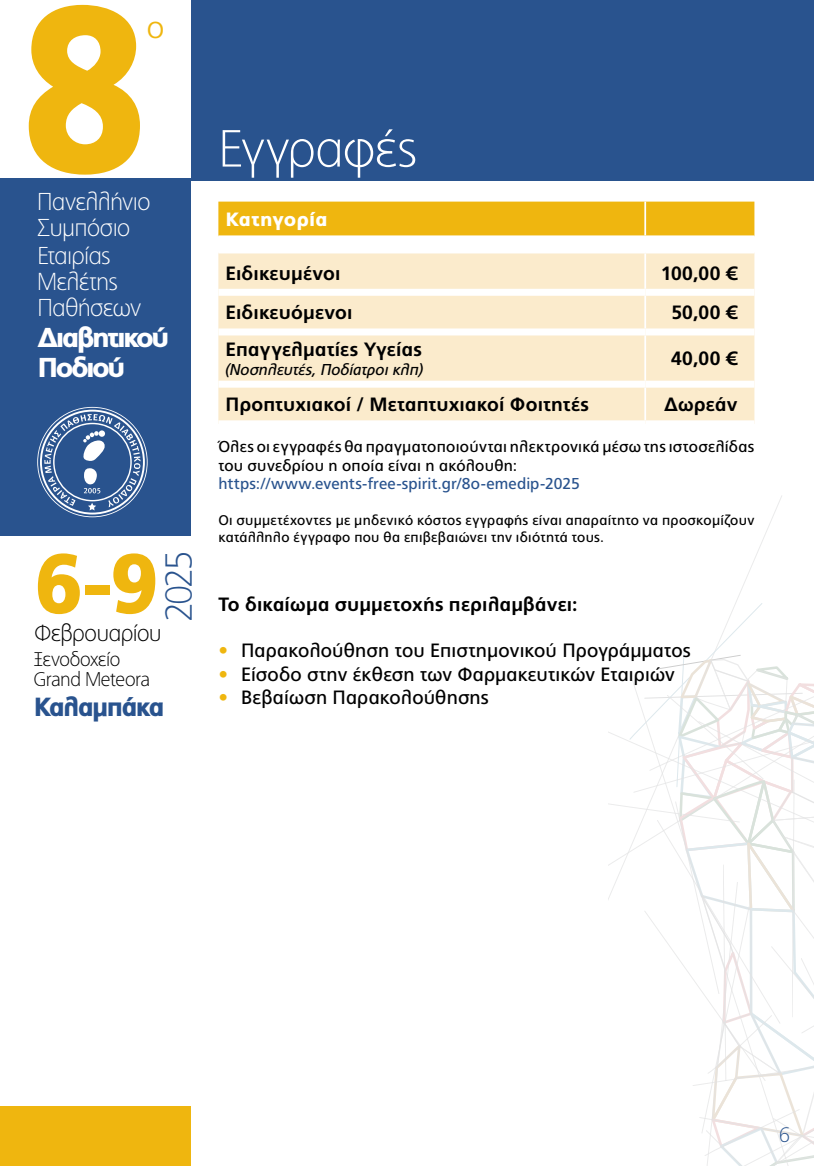
<style>
.page{position:relative;width:814px;height:1166px;background:#fff}
.page>*{position:absolute;margin:0;border:0;box-sizing:border-box;transform-origin:0 0}
.t1{font:900 235.03px "PF Catalog";color:#efb60f;scale:.92 1}
.t2{font:900 84px "PF Catalog";color:#efb60f}
.t3{font:100 52.5px "PF Catalog";letter-spacing:-.02em;color:#fff}
.t4{font:100 37.62px "PF Catalog";color:#29538e}
.t5{font:300 31.5px "PF Catalog";color:#efb60f}
.t6{font:900 27.3px/30.1px "PF Catalog";letter-spacing:-.1em;color:#fff}
.t7{font:900 26.25px "PF Catalog";letter-spacing:-.07em;color:#29538e;scale:.95 1}
.t8{font:100 24.5px/25.7px "PF Catalog";letter-spacing:-.025em;color:#fff}
.t9{font:100 23.45px "PF Catalog";letter-spacing:-.03em;color:#000}
.t10{font:100 21px "PF Catalog";color:#29538e}
.t11{font:100 19.78px/19.8px "PF Catalog";letter-spacing:-.015em;color:#000}
.t12{font:700 19.25px "PF Catalog";letter-spacing:.01em;color:#000}
.t13{font:19.25px "PF Catalog";letter-spacing:.005em;color:#000}
.t14{font:900 19.25px "PF Catalog";letter-spacing:.005em;color:#fff}
.t15{font:15.75px/18.9px "PF Catalog";letter-spacing:.02em;color:#000}
.t16{font:15.75px "PF Catalog";letter-spacing:.005em;color:#29538e}
.t17{font:italic 15.75px "PF Catalog";color:#000}
.t18{font:14px/16.8px "PF Catalog";letter-spacing:.02em;color:#000}
.s1{color:#efb60f}
</style>
<div class="page">
<svg style="left:608px;top:603px;width:206px;height:563px"></svg>
<div style="left:0;top:179px;width:191px;height:357px;background:#29538e"></div>
<div style="left:0;top:1106px;width:191px;height:60px;background:#efb60f"></div>
<div style="left:191px;top:0;width:623px;height:181px;background:#29538e"></div>
<svg style="left:37px;top:407px;width:111px;height:110px"></svg>
<div style="left:218px;top:253px;width:536px;height:167px;background:#fbebcc"></div>
<svg style="left:218px;top:202px;width:536px;height:35px;background:#efb91a"></svg>
<hr style="left:644px;top:253px;width:2px;height:36px;background:#fff">
<hr style="left:644px;top:296px;width:2px;height:32px;background:#fff">
<hr style="left:644px;top:335px;width:2px;height:46px;background:#fff">
<hr style="left:644px;top:388px;width:2px;height:32px;background:#fff">
<div style="left:218px;top:289px;width:427px;height:7px;background:#fff"></div>
<div style="left:645px;top:289px;width:109px;height:7px;background:#fff"></div>
<div style="left:218px;top:328px;width:427px;height:7px;background:#fff"></div>
<div style="left:645px;top:328px;width:109px;height:7px;background:#fff"></div>
<div style="left:218px;top:381px;width:427px;height:7px;background:#fff"></div>
<div style="left:645px;top:381px;width:109px;height:7px;background:#fff"></div>
<h1 class="t1" style="left:20px;top:-48px;width:141px">8</h1>
<h3 class="t5" style="left:147px;top:10px;width:19px">o</h3>
<p class="t8" style="left:37px;top:190px;width:115px">Πανελλήνιο<br>Συμπόσιο</p>
<p class="t8" style="left:38px;top:244px;width:105px">Εταιρίας<br>Μελέτης<br>Παθήσεων</p>
<h3 class="t6" style="left:38px;top:323px;width:133px">Διαβητικού<br>Ποδιού</h3>
<h3 class="t4" style="left:159px;top:621px;width:71px;rotate:-90deg">2025</h3>
<h2 class="t2" style="left:34px;top:534px;width:127px">6-9</h2>
<p class="t9" style="left:34px;top:621px;width:130px">Φεβρουαρίου</p>
<p class="t11" style="left:34px;top:650px;width:118px">Ξενοδοχείο<br>Grand Meteora</p>
<h3 class="t7" style="left:34px;top:691px;width:139px">Καλαμπάκα</h3>
<h3 class="t3" style="left:218px;top:122px;width:200px">Εγγραφές</h3>
<p class="t14" style="left:225px;top:208px;width:104px">Κατηγορία</p>
<p class="t12" style="left:225px;top:262px;width:116px">Ειδικευμένοι</p>
<p class="t12" style="left:660px;top:262px;width:78px">100,00 €</p>
<p class="t12" style="left:225px;top:301px;width:128px">Ειδικευόμενοι</p>
<p class="t12" style="left:671px;top:301px;width:68px">50,00 €</p>
<p class="t12" style="left:225px;top:338px;width:198px">Επαγγελματίες Υγείας</p>
<p class="t17" style="left:225px;top:360px;width:199px">(Νοσηλευτές, Ποδίατροι κλπ)</p>
<p class="t12" style="left:671px;top:347px;width:68px">40,00 €</p>
<p class="t12" style="left:225px;top:393px;width:365px">Προπτυχιακοί / Μεταπτυχιακοί Φοιτητές</p>
<p class="t12" style="left:664px;top:393px;width:75px">Δωρεάν</p>
<p class="t15" style="left:218px;top:437px;width:537px">Όλες οι εγγραφές θα πραγματοποιούνται ηλεκτρονικά μέσω της ιστοσελίδας του συνεδρίου η οποία είναι η ακόλουθη:</p>
<p class="t16" style="left:218px;top:475px;width:363px">https://www.events-free-spirit.gr/8o-emedip-2025</p>
<p class="t18" style="left:218px;top:512px;width:537px">Οι συμμετέχοντες με μηδενικό κόστος εγγραφής είναι απαραίτητο να προσκομίζουν κατάλληλο έγγραφο που θα επιβεβαιώνει την ιδιότητά τους.</p>
<p class="t12" style="left:218px;top:593px;width:361px">Το δικαίωμα συμμετοχής περιλαμβάνει:</p>
<p class="t13" style="left:218px;top:640px;width:474px"><span class="s1">•</span> Παρακολούθηση του Επιστημονικού Προγράμματος</p>
<p class="t13" style="left:218px;top:663px;width:458px"><span class="s1">•</span> Είσοδο στην έκθεση των Φαρμακευτικών Εταιριών</p>
<p class="t13" style="left:218px;top:686px;width:272px"><span class="s1">•</span> Βεβαίωση Παρακολούθησης</p>
<p class="t10" style="left:779px;top:1124px;width:12px">6</p>
</div>
